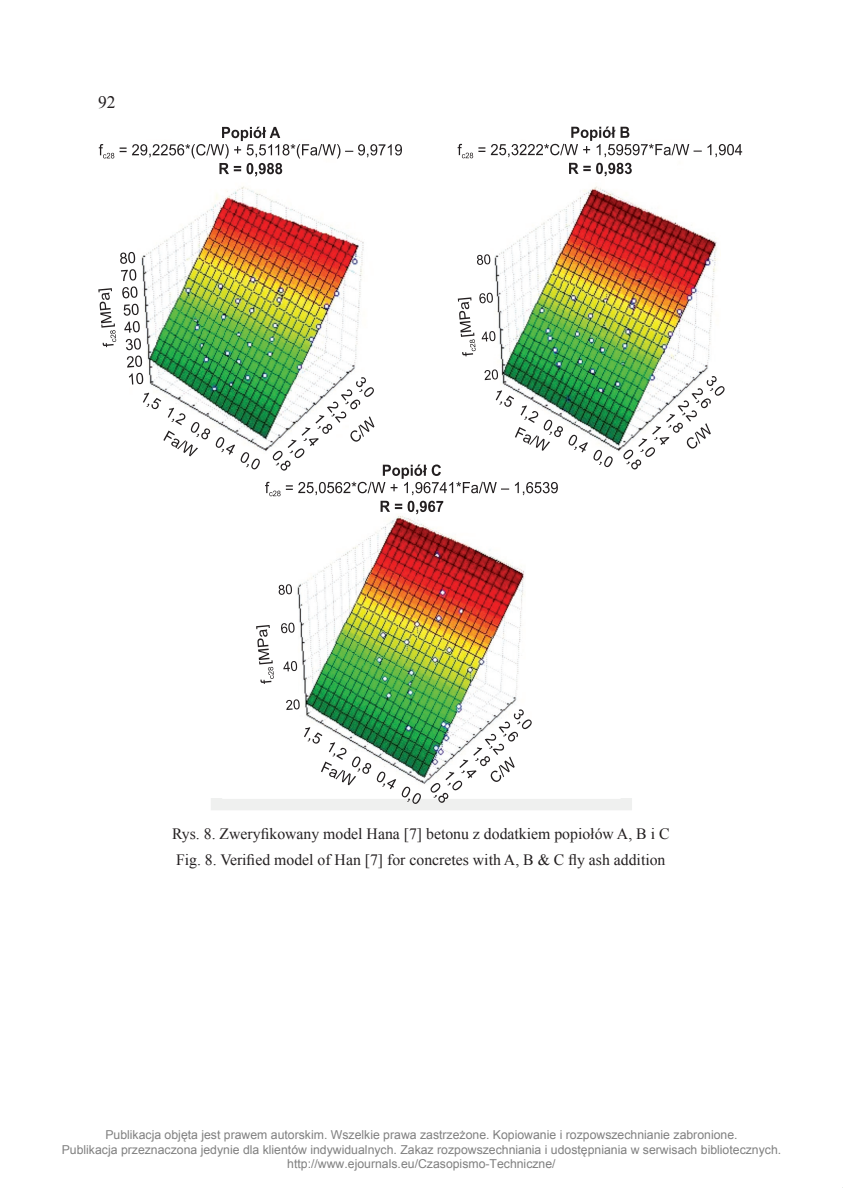
<style>
.page{position:relative;width:843px;height:1188px;background:#fff}
.page>*{position:absolute;margin:0;border:0;box-sizing:border-box;transform-origin:0 0}
.t1{font:17.5px "Times New Roman";color:#231f20}
.t2{font:15.75px "Times New Roman";color:#231f20}
.t3{font:12.25px/14.7px "Arial";color:#808080;text-align:center}
</style>
<div class="page">
<div style="left:211px;top:798px;width:421px;height:12px;background:#eff0ef"></div>
<img style="left:150px;top:176px;width:567px;height:608px">
<svg style="left:99px;top:127px;width:303px;height:50px"></svg>
<svg style="left:457px;top:127px;width:285px;height:49px"></svg>
<svg style="left:256px;top:584px;width:44px;height:126px"></svg>
<svg style="left:304px;top:727px;width:117px;height:77px"></svg>
<svg style="left:623px;top:376px;width:101px;height:93px"></svg>
<svg style="left:430px;top:709px;width:101px;height:94px"></svg>
<img style="left:98px;top:252px;width:514px;height:262px">
<h1 class="t1" style="left:98px;top:90px;width:19px">92</h1>
<p class="t2" style="left:172px;top:823px;width:499px">Rys. 8. Zweryfikowany model Hana [7] betonu z dodatkiem popiołów A, B i C</p>
<p class="t2" style="left:176px;top:849px;width:491px">Fig. 8. Verified model of Han [7] for concretes with A, B &amp; C fly ash addition</p>
<p class="t3" style="left:62px;top:1127px;width:721px">Publikacja objęta jest prawem autorskim. Wszelkie prawa zastrzeżone. Kopiowanie i rozpowszechnianie zabronione.<br>Publikacja przeznaczona jedynie dla klientów indywidualnych. Zakaz rozpowszechniania i udostępniania w serwisach bibliotecznych. http://www.ejournals.eu/Czasopismo-Techniczne/</p>
</div>
